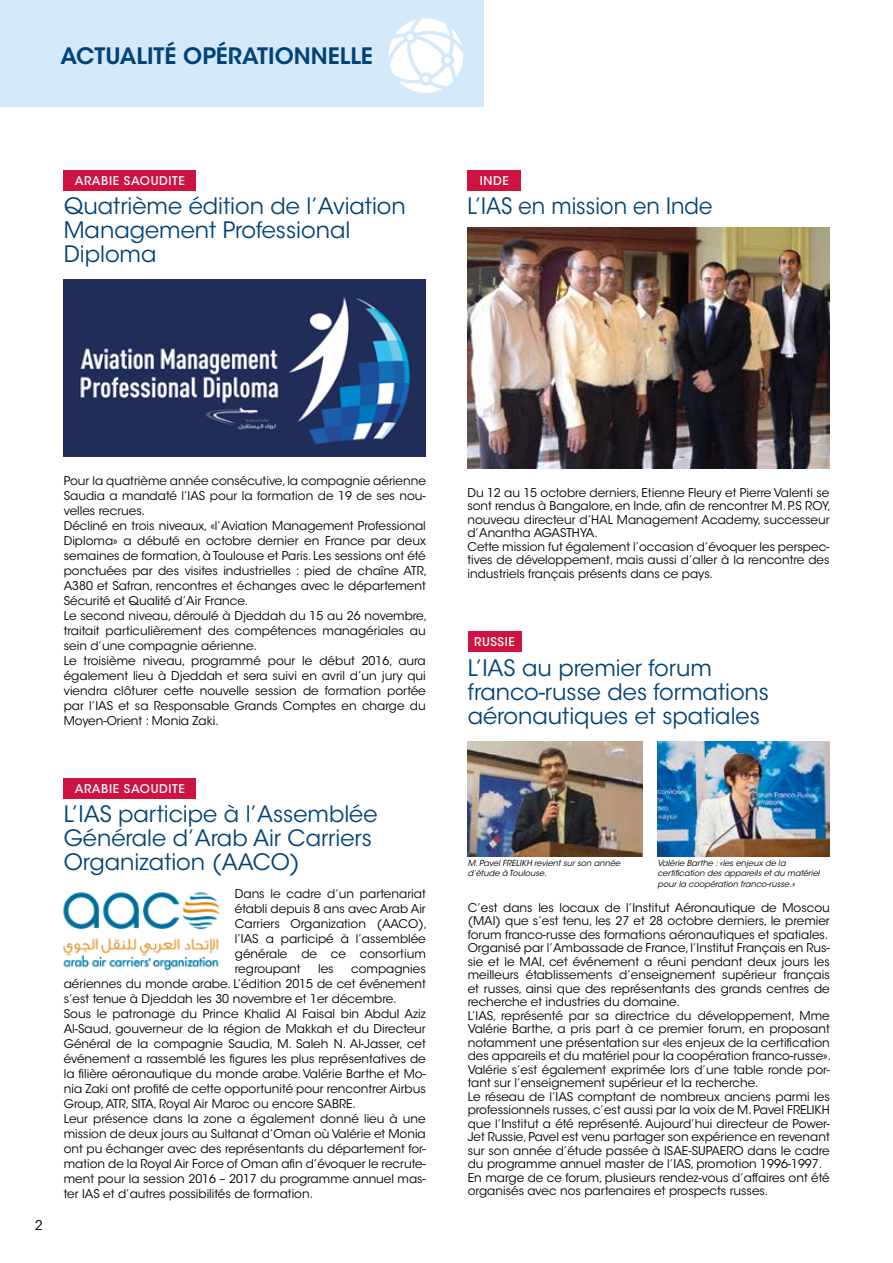
<style>
.page{position:relative;width:893px;height:1263px;background:#fff}
.page>*{position:absolute;margin:0;border:0;box-sizing:border-box;transform-origin:0 0}
.t1{font:22.5px/24px "ITC Avant Garde Std";color:#004379}
.t2{font:600 22.5px "ITC Avant Garde Std";color:#004379}
.t3{font:22.5px "ITC Avant Garde Std";color:#004379;scale:.94 1}
.t4{font:13.5px "ITC Avant Garde Std";color:#000}
.t5{font:12px/15px "ITC Avant Garde Std";color:#000}
.t6{font:500 12px "ITC Avant Garde Std";letter-spacing:.05em;color:#fff}
.t7{font:italic 8.25px/10.5px "ITC Avant Garde Std";color:#000}
</style>
<div class="page">
<div style="left:0;top:0;width:483px;height:106px;background:#d4eafa"></div>
<svg style="left:388px;top:18px;width:75px;height:75px"></svg>
<div style="left:64px;top:170px;width:132px;height:20px;background:#ce1342"></div>
<div style="left:468px;top:631px;width:53px;height:20px;background:#ce1342"></div>
<div style="left:467px;top:170px;width:54px;height:20px;background:#ce1342"></div>
<div style="left:64px;top:778px;width:132px;height:20px;background:#ce1342"></div>
<img style="left:64px;top:279px;width:362px;height:177px">
<img style="left:468px;top:742px;width:175px;height:114px">
<img style="left:657px;top:742px;width:173px;height:114px">
<img style="left:467px;top:227px;width:363px;height:241px">
<img style="left:63px;top:892px;width:157px;height:78px">
<h1 class="t2" style="left:61px;top:41px;width:314px">ACTUALITÉ OPÉRATIONNELLE</h1>
<p class="t6" style="left:75px;top:173px;width:112px">ARABIE SAOUDITE</p>
<h1 class="t1" style="left:64px;top:194px;width:344px">Quatrième édition de l’Aviation<br>Management Professional<br>Diploma</h1>
<p class="t6" style="left:480px;top:173px;width:31px">INDE</p>
<h1 class="t3" style="left:467px;top:192px;width:262px">L’IAS en mission en Inde</h1>
<p class="t5" style="left:64px;top:473px;width:365px">Pour la quatrième année consécutive, la compagnie aérienne Saudia a mandaté l’IAS pour la formation de 19 de ses nou&shy;velles recrues.<br>Décliné en trois niveaux, «l’Aviation Management Professional Diploma» a débuté en octobre dernier en France par deux semaines de formation, à Toulouse et Paris. Les sessions ont été ponctuées par des visites industrielles : pied de chaîne ATR, A380 et Safran, rencontres et échanges avec le département Sécurité et Qualité d’Air France.<br>Le second niveau, déroulé à Djeddah du 15 au 26 novembre, traitait particulièrement des compétences managériales au sein d’une compagnie aérienne.<br>Le troisième niveau, programmé pour le début 2016, aura également lieu à Djeddah et sera suivi en avril d’un jury qui viendra clôturer cette nouvelle session de formation portée par l’IAS et sa Responsable Grands Comptes en charge du Moyen-Orient : Monia Zaki.</p>
<p class="t4" style="left:35px;top:1217px;width:9px">2</p>
<p class="t6" style="left:75px;top:781px;width:112px">ARABIE SAOUDITE</p>
<h1 class="t1" style="left:64px;top:802px;width:315px">L’IAS participe à l’Assemblée<br>Générale d’Arab Air Carriers<br>Organization (AACO)</h1>
<p class="t5" style="left:235px;top:886px;width:194px;text-align:justify">Dans le cadre d’un partenariat établi depuis 8 ans avec Arab Air Carriers Organization (AACO), l’IAS a participé à l’assemblée générale de ce consortium regroupant</p>
<p class="t5" style="left:64px;top:961px;width:364px;text-indent:287px">compagnies aériennes du monde arabe. L’édition 2015 de cet événement s’est tenue à Djeddah les 30 novembre et 1er décembre.<br>Sous le patronage du Prince Khalid Al Faisal bin Abdul Aziz Al-Saud, gouverneur de la région de Makkah et du Directeur Général de la compagnie Saudia, M. Saleh N. Al-Jasser, cet événement a rassemblé les figures les plus représentatives de la filière aéronautique du monde arabe. Valérie Barthe et Mo&shy;nia Zaki ont profité de cette opportunité pour rencontrer Airbus Group, ATR, SITA, Royal Air Maroc ou encore SABRE.<br>Leur présence dans la zone a également donné lieu à une mission de deux jours au Sultanat d’Oman où Valérie et Monia ont pu échanger avec des représentants du département for&shy;mation de la Royal Air Force of Oman afin d’évoquer le recrute&shy;ment pour la session 2016 – 2017 du programme annuel mas&shy;ter IAS et d’autres possibilités de formation.</p>
<p class="t5" style="left:318px;top:961px;width:17px">les</p>
<p class="t5" style="left:467px;top:486px;width:365px;line-height:13.5px">Du 12 au 15 octobre derniers, Etienne Fleury et Pierre Valenti se sont rendus à Bangalore, en Inde, afin de rencontrer M. P.S ROY, nouveau directeur d’HAL Management Academy, successeur d’Anantha AGASTHYA.<br>Cette mission fut également l’occasion d’évoquer les perspec&shy;tives de développement, mais aussi d’aller à la rencontre des industriels français présents dans ce pays.</p>
<p class="t6" style="left:474px;top:634px;width:42px">RUSSIE</p>
<h1 class="t1" style="left:468px;top:656px;width:303px">L’IAS au premier forum franco-russe des formations aéronautiques et spatiales</h1>
<p class="t7" style="left:468px;top:857px;width:154px">M. Pavel FRELIKH revient sur son année d’étude à Toulouse.</p>
<p class="t7" style="left:657px;top:857px;width:164px">Valérie Barthe : «les enjeux de la certification des appareils et du matériel pour la coopération franco-russe.»</p>
<p class="t5" style="left:468px;top:901px;width:365px;line-height:13.5px">C’est dans les locaux de l’Institut Aéronautique de Moscou (MAI) que s’est tenu, les 27 et 28 octobre derniers, le premier forum franco-russe des formations aéronautiques et spatiales.<br>Organisé par l’Ambassade de France, l’Institut Français en Rus&shy;sie et le MAI, cet événement a réuni pendant deux jours les meilleurs établissements d’enseignement supérieur français et russes, ainsi que des représentants des grands centres de recherche et industries du domaine.<br>L’IAS, représenté par sa directrice du développement, Mme Valérie Barthe, a pris part à ce premier forum, en proposant notamment une présentation sur «les enjeux de la certification des appareils et du matériel pour la coopération franco-russe».<br>Valérie s’est également exprimée lors d’une table ronde por&shy;tant sur l’enseignement supérieur et la recherche.<br>Le réseau de l’IAS comptant de nombreux anciens parmi les professionnels russes, c’est aussi par la voix de M. Pavel FRELIKH que l’Institut a été représenté. Aujourd’hui directeur de Power-Jet Russie, Pavel est venu partager son expérience en revenant sur son année d’étude passée à ISAE-SUPAERO dans le cadre du programme annuel master de l’IAS, promotion 1996-1997.<br>En marge de ce forum, plusieurs rendez-vous d’affaires ont été organisés avec nos partenaires et prospects russes.</p>
</div>
